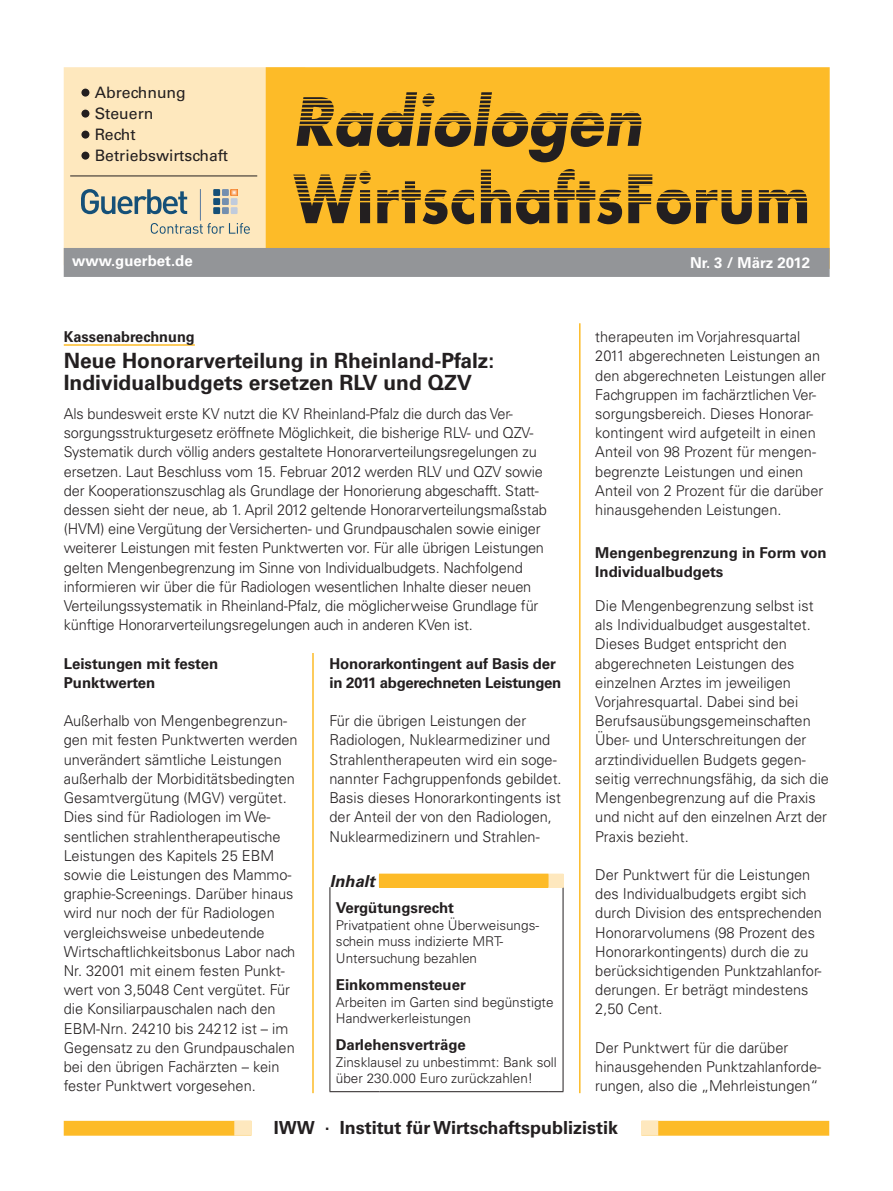
<style>
.page{position:relative;width:893px;height:1191px;background:#fff}
.page>*{position:absolute;margin:0;border:0;box-sizing:border-box;transform-origin:0 0}
.t1{font:700 64.5px "Futura";letter-spacing:.01em;color:#231f20;scale:.86 1}
.t2{font:italic 700 64.5px "Futura";letter-spacing:.01em;color:#231f20;scale:.9 1}
.Ueberschrift-gross{font:700 21px/22.5px "Univers";color:#231f20}
.Grundtext{font:700 18px "Univers";color:#231f20}
.t3{font:italic 700 16.5px "Univers";color:#231f20}
.t4{font:15.75px "Univers";color:#231f20}
.Grundtext-2{font:300 15px/19.2px "Univers";color:#231f20}
.Ueberschrift-mittel{font:700 15px/19.2px "Univers";letter-spacing:-.01em;color:#231f20}
.Anreisser-Ueberschri{font:700 15px "Univers";color:#231f20}
.t5{font:700 15px "Univers";color:#fff}
.Dachzeile{font:700 15px "Univers";color:#231f20}
.Anreisser-Text{font:300 13.5px/16.5px "Univers";color:#231f20}
</style>
<div class="page">
<hr style="left:312px;top:323px;width:2px;height:770px;background:#fdbb28">
<hr style="left:579px;top:323px;width:1px;height:770px;background:#fdbb28">
<div style="left:64px;top:1120px;width:187px;height:15px;background:#fdbb28;border:2px solid #fdbb28"></div>
<div style="left:642px;top:1120px;width:187px;height:15px;background:#fdbb28;border:2px solid #fdbb28"></div>
<div style="left:234px;top:1120px;width:17px;height:15px;background:#fee8be;border:2px solid #fee8be"></div>
<div style="left:641px;top:1120px;width:17px;height:15px;background:#fee8be;border:2px solid #fee8be"></div>
<div style="left:64px;top:67px;width:241px;height:198px;background:#fee8be;border:2px solid #fee8be"></div>
<div style="left:266px;top:67px;width:564px;height:202px;background:#fdbb28;border:2px solid #fdbb28"></div>
<div style="left:64px;top:248px;width:766px;height:29px;background:#939598"></div>
<div style="left:81px;top:88px;width:9px;height:9px;background:#231f20;border-radius:50%"></div>
<div style="left:80px;top:87px;width:11px;height:11px;border:2px solid #fee8be;border-radius:50%"></div>
<div style="left:81px;top:109px;width:9px;height:9px;background:#231f20;border-radius:50%"></div>
<div style="left:80px;top:108px;width:11px;height:11px;border:2px solid #fee8be;border-radius:50%"></div>
<div style="left:81px;top:130px;width:9px;height:9px;background:#231f20;border-radius:50%"></div>
<div style="left:80px;top:129px;width:11px;height:11px;border:2px solid #fee8be;border-radius:50%"></div>
<div style="left:81px;top:151px;width:9px;height:9px;background:#231f20;border-radius:50%"></div>
<div style="left:80px;top:150px;width:11px;height:11px;border:2px solid #fee8be;border-radius:50%"></div>
<hr style="left:70px;top:176px;width:187px;height:1px;background:#231f20">
<svg style="left:151px;top:223px;width:99px;height:11px"></svg>
<svg style="left:81px;top:189px;width:106px;height:25px"></svg>
<hr style="left:200px;top:189px;width:1px;height:32px;background:#597a9f">
<div style="left:213px;top:189px;width:7px;height:7px;background:#155078"></div>
<div style="left:222px;top:189px;width:7px;height:7px;background:#738faf"></div>
<div style="left:213px;top:198px;width:7px;height:7px;background:#155078"></div>
<div style="left:222px;top:198px;width:7px;height:7px;background:#738faf"></div>
<div style="left:231px;top:198px;width:7px;height:7px;background:#c0cbdc"></div>
<div style="left:213px;top:207px;width:7px;height:7px;background:#155078"></div>
<div style="left:222px;top:207px;width:7px;height:7px;background:#738faf"></div>
<div style="left:231px;top:207px;width:7px;height:7px;background:#c0cbdc"></div>
<svg style="left:231px;top:189px;width:7px;height:7px"></svg>
<svg style="left:231px;top:189px;width:6px;height:6px"></svg>
<div style="left:379px;top:874px;width:169px;height:13px;background:#fdbb28"></div>
<hr style="left:330px;top:887px;width:1px;height:204px;background:#231f20">
<hr style="left:563px;top:887px;width:1px;height:204px;background:#231f20">
<hr style="left:330px;top:1091px;width:49px;height:1px;background:#231f20">
<hr style="left:379px;top:1091px;width:169px;height:1px;background:#231f20">
<svg style="left:548px;top:1091px;width:15px;height:1px"></svg>
<hr style="left:379px;top:873px;width:169px;height:1px;background:#fdbb28">
<svg style="left:548px;top:873px;width:16px;height:15px"></svg>
<hr style="left:379px;top:887px;width:169px;height:1px;background:#fdbb28">
<div style="left:64px;top:323px;width:499px;height:330px;background:#fff"></div>
<hr style="left:64px;top:344px;width:131px;height:2px;background:#fdbb28">
<p class="t4" style="left:95px;top:83px;width:93px">Abrechnung</p>
<p class="t4" style="left:95px;top:104px;width:60px">Steuern</p>
<p class="t4" style="left:95px;top:125px;width:42px">Recht</p>
<p class="t4" style="left:95px;top:146px;width:135px">Betriebswirtschaft</p>
<p class="t5" style="left:72px;top:252px;width:122px">www.guerbet.de</p>
<p class="t2" style="left:293px;top:79px;width:389px">Radiologen</p>
<p class="t1" style="left:294px;top:154px;width:602px">WirtschaftsForum</p>
<p class="t5" style="left:690px;top:254px;width:121px">Nr. 3 / März 2012</p>
<p class="Dachzeile" style="left:64px;top:328px;width:133px">Kassenabrechnung</p>
<p class="Ueberschrift-gross" style="left:64px;top:349px;width:432px">Neue Honorarverteilung in Rheinland-Pfalz:<br>Individualbudgets ersetzen RLV und QZV</p>
<p class="Grundtext-2" style="left:64px;top:404px;width:485px">Als bundesweit erste KV nutzt die KV Rheinland-Pfalz die durch das Ver&shy;sorgungsstrukturgesetz eröffnete Möglichkeit, die bisherige RLV- und QZV-Systematik durch völlig anders gestaltete Honorarverteilungsregelungen zu ersetzen. Laut Beschluss vom 15. Februar 2012 werden RLV und QZV sowie der Kooperationszuschlag als Grundlage der Honorierung abgeschafft. Statt&shy;dessen sieht der neue, ab 1. April 2012 geltende Honorarverteilungsmaßstab (HVM) eine Vergütung der Versicherten- und Grundpauschalen sowie einiger weiterer Leistungen mit festen Punktwerten vor. Für alle übrigen Leistungen gelten Mengenbegrenzung im Sinne von Individualbudgets. Nachfolgend informieren wir über die für Radiologen wesentlichen Inhalte dieser neuen Verteilungssystematik in Rheinland-Pfalz, die möglicherweise Grundlage für künftige Honorarverteilungsregelungen auch in anderen KVen ist.</p>
<p class="Ueberschrift-mittel" style="left:64px;top:654px;width:156px">Leistungen mit festen<br>Punktwerten</p>
<p class="Grundtext-2" style="left:64px;top:711px;width:235px">Außerhalb von Mengenbegrenzun&shy;gen mit festen Punktwerten werden unverändert sämtliche Leistungen außerhalb der Morbiditätsbedingten Gesamtvergütung (MGV) vergütet.<br>Dies sind für Radiologen im We&shy;sentlichen strahlentherapeutische Leistungen des Kapitels 25 EBM sowie die Leistungen des Mammo&shy;graphie-Screenings. Darüber hinaus wird nur noch der für Radiologen vergleichsweise unbedeutende Wirtschaftlichkeitsbonus Labor nach Nr. 32001 mit einem festen Punkt&shy;wert von 3,5048 Cent vergütet. Für die Konsiliarpauschalen nach den EBM-Nrn. 24210 bis 24212 ist – im Gegensatz zu den Grundpauschalen bei den übrigen Fachärzten – kein fester Punktwert vorgesehen.</p>
<p class="Ueberschrift-mittel" style="left:330px;top:654px;width:233px">Honorarkontingent auf Basis der in 2011 abgerechneten Leistungen</p>
<p class="Grundtext-2" style="left:330px;top:711px;width:234px">Für die übrigen Leistungen der Radiologen, Nuklearmediziner und Strahlentherapeuten wird ein soge&shy;nannter Fachgruppenfonds gebildet.<br>Basis dieses Honorarkontingents ist der Anteil der von den Radiologen, Nuklearmedizinern und Strahlen-</p>
<p class="t3" style="left:330px;top:871px;width:46px">Inhalt</p>
<p class="Anreisser-Ueberschri" style="left:336px;top:899px;width:120px">Vergütungsrecht</p>
<p class="Anreisser-Text" style="left:336px;top:917px;width:205px">Privatpatient ohne Überweisungs&shy;schein muss indizierte MRT-<br>Untersuchung bezahlen</p>
<p class="Anreisser-Ueberschri" style="left:336px;top:976px;width:132px">Einkommensteuer</p>
<p class="Anreisser-Text" style="left:336px;top:993px;width:219px">Arbeiten im Garten sind begünstigte<br>Handwerkerleistungen</p>
<p class="Anreisser-Ueberschri" style="left:336px;top:1036px;width:131px">Darlehensverträge</p>
<p class="Anreisser-Text" style="left:336px;top:1053px;width:223px">Zinsklausel zu unbestimmt: Bank soll über 230.000 Euro zurückzahlen!</p>
<p class="Grundtext-2" style="left:595px;top:327px;width:232px">therapeuten im Vorjahresquartal 2011 abgerechneten Leistungen an den abgerechneten Leistungen aller Fachgruppen im fachärztlichen Ver&shy;sorgungsbereich. Dieses Honorar&shy;kontingent wird aufgeteilt in einen Anteil von 98 Prozent für mengen&shy;begrenzte Leistungen und einen Anteil von 2 Prozent für die darüber hinausgehenden Leistungen.</p>
<p class="Ueberschrift-mittel" style="left:595px;top:543px;width:233px">Mengenbegrenzung in Form von<br>Individualbudgets</p>
<p class="Grundtext-2" style="left:595px;top:596px;width:235px">Die Mengenbegrenzung selbst ist als Individualbudget ausgestaltet.<br>Dieses Budget entspricht den abgerechneten Leistungen des einzelnen Arztes im jeweiligen<br>Vorjahresquartal. Dabei sind bei<br>Berufsausübungsgemeinschaften<br>Über- und Unterschreitungen der arztindividuellen Budgets gegen&shy;seitig verrechnungsfähig, da sich die<br>Mengenbegrenzung auf die Praxis und nicht auf den einzelnen Arzt der<br>Praxis bezieht.</p>
<p class="Grundtext-2" style="left:595px;top:865px;width:228px">Der Punktwert für die Leistungen des Individualbudgets ergibt sich durch Division des entsprechenden<br>Honorarvolumens (98 Prozent des<br>Honorarkontingents) durch die zu berücksichtigenden Punktzahlanfor&shy;derungen. Er beträgt mindestens<br>2,50 Cent.</p>
<p class="Grundtext-2" style="left:595px;top:1037px;width:227px">Der Punktwert für die darüber hinausgehenden Punktzahlanforde&shy;rungen, also die „Mehrleistungen“</p>
<p class="Grundtext" style="left:274px;top:1117px;width:346px">IWW . Institut für Wirtschaftspublizistik</p>
</div>
